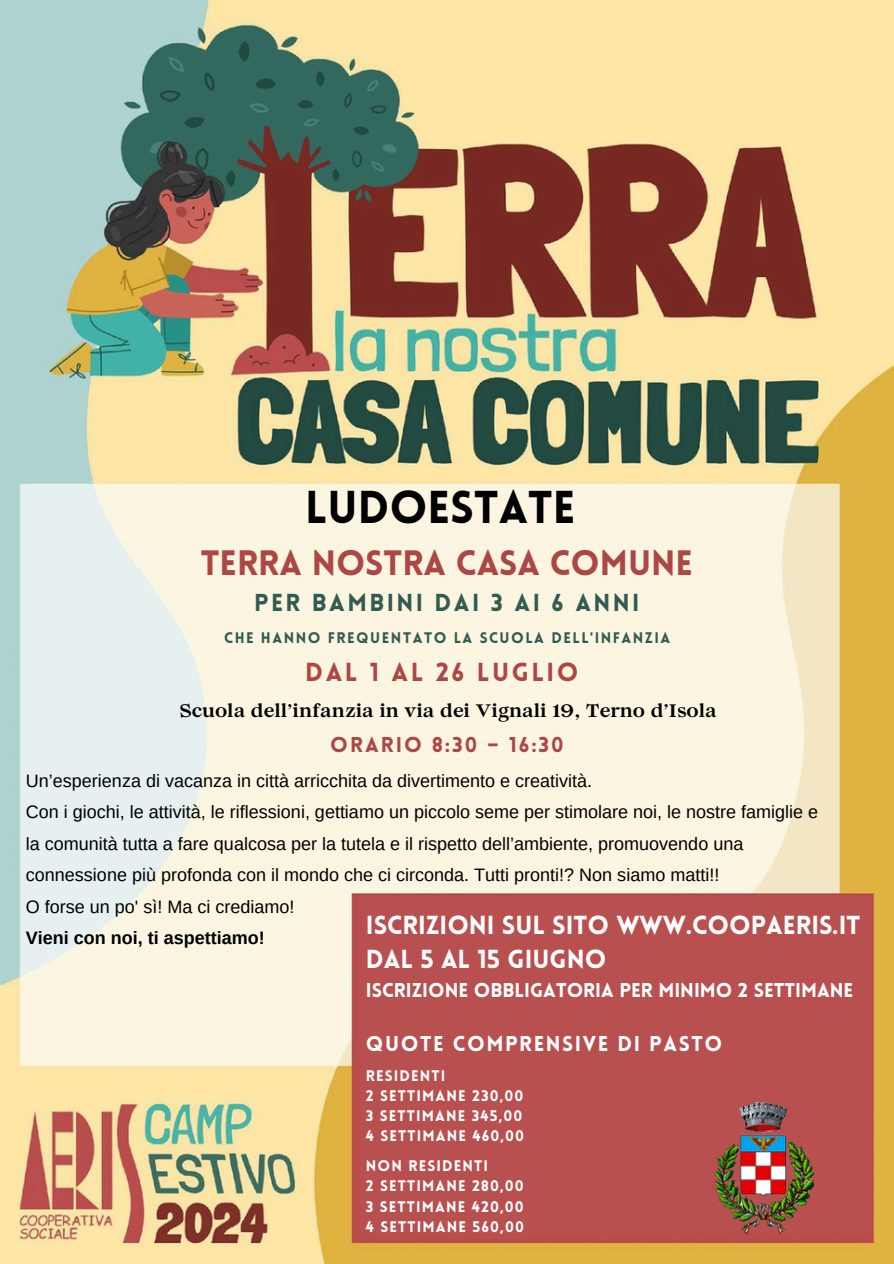
<style>
.page{position:relative;width:894px;height:1264px;background:#fff}
.page>*{position:absolute;margin:0;border:0;box-sizing:border-box;transform-origin:0 0}
.t1{font:900 45px "Lovelo";color:#000}
.t2{font:900 34.5px "Lovelo";color:#ab4845}
.t3{font:900 25.5px/34.8px "Lovelo";color:#fff}
.t4{font:900 25.5px "Lovelo";letter-spacing:.1em;color:#ab4845}
.t5{font:900 24px "Lovelo";letter-spacing:.1em;color:#335b52}
.t6{font:900 21px "Lovelo";letter-spacing:.075em;color:#fff}
.t7{font:900 21px "Lovelo";letter-spacing:.1em;color:#ab4845}
.t8{font:900 19.5px "Lovelo";color:#fff}
.t9{font:18px/31.5px "Arimo";color:#000}
.t10{font:700 18px "Lovelace Text";color:#000}
.t11{font:900 15px "Lovelo";letter-spacing:.075em;color:#fff}
.t12{font:900 15px "Lovelo";letter-spacing:.1em;color:#335b52}
.s1{font-weight:700}
</style>
<div class="page">
<img style="left:0;top:0;width:893px;height:1263px">
<img style="left:707px;top:1100px;width:114px;height:138px">
<h4 class="t1" style="left:305px;top:489px;width:271px">LUDOESTATE</h4>
<h4 class="t2" style="left:201px;top:549px;width:493px">TERRA NOSTRA CASA COMUNE</h4>
<h5 class="t5" style="left:254px;top:593px;width:386px">PER BAMBINI DAI 3 AI 6 ANNI</h5>
<h5 class="t12" style="left:224px;top:631px;width:447px">CHE HANNO FREQUENTATO LA SCUOLA DELL'INFANZIA</h5>
<h5 class="t4" style="left:305px;top:662px;width:275px">DAL 1 AL 26 LUGLIO</h5>
<h5 class="t10" style="left:179px;top:704px;width:539px">Scuola dell’infanzia in via dei Vignali 19, Terno d’Isola</h5>
<h5 class="t7" style="left:330px;top:736px;width:235px">ORARIO 8:30 – 16:30</h5>
<h3 class="t9" style="left:26px;top:764px;width:793px">Un’esperienza di vacanza in città arricchita da divertimento e creatività.<br>Con i giochi, le attività, le riflessioni, gettiamo un piccolo seme per stimolare noi, le nostre famiglie e la comunità tutta a fare qualcosa per la tutela e il rispetto dell’ambiente, promuovendo una connessione più profonda con il mondo che ci circonda. Tutti pronti!? Non siamo matti!!<br>O forse un po' sì! Ma ci crediamo!<br><span class="s1">Vieni con noi, ti aspettiamo!</span></h3>
<h2 class="t3" style="left:366px;top:909px;width:496px">ISCRIZIONI SUL SITO WWW.COOPAERIS.IT<br>DAL 5 AL 15 GIUGNO</h2>
<h2 class="t8" style="left:366px;top:981px;width:489px">ISCRIZIONE OBBLIGATORIA PER MINIMO 2 SETTIMANE</h2>
<p class="t6" style="left:366px;top:1035px;width:357px">QUOTE COMPRENSIVE DI PASTO</p>
<p class="t11" style="left:366px;top:1069px;width:81px">RESIDENTI</p>
<p class="t11" style="left:366px;top:1089px;width:159px">2 SETTIMANE 230,00</p>
<p class="t11" style="left:366px;top:1109px;width:158px">3 SETTIMANE 345,00</p>
<p class="t11" style="left:366px;top:1129px;width:160px">4 SETTIMANE 460,00</p>
<p class="t11" style="left:366px;top:1159px;width:124px">NON RESIDENTI</p>
<p class="t11" style="left:366px;top:1180px;width:159px">2 SETTIMANE 280,00</p>
<p class="t11" style="left:366px;top:1200px;width:159px">3 SETTIMANE 420,00</p>
<p class="t11" style="left:366px;top:1220px;width:160px">4 SETTIMANE 560,00</p>
</div>
